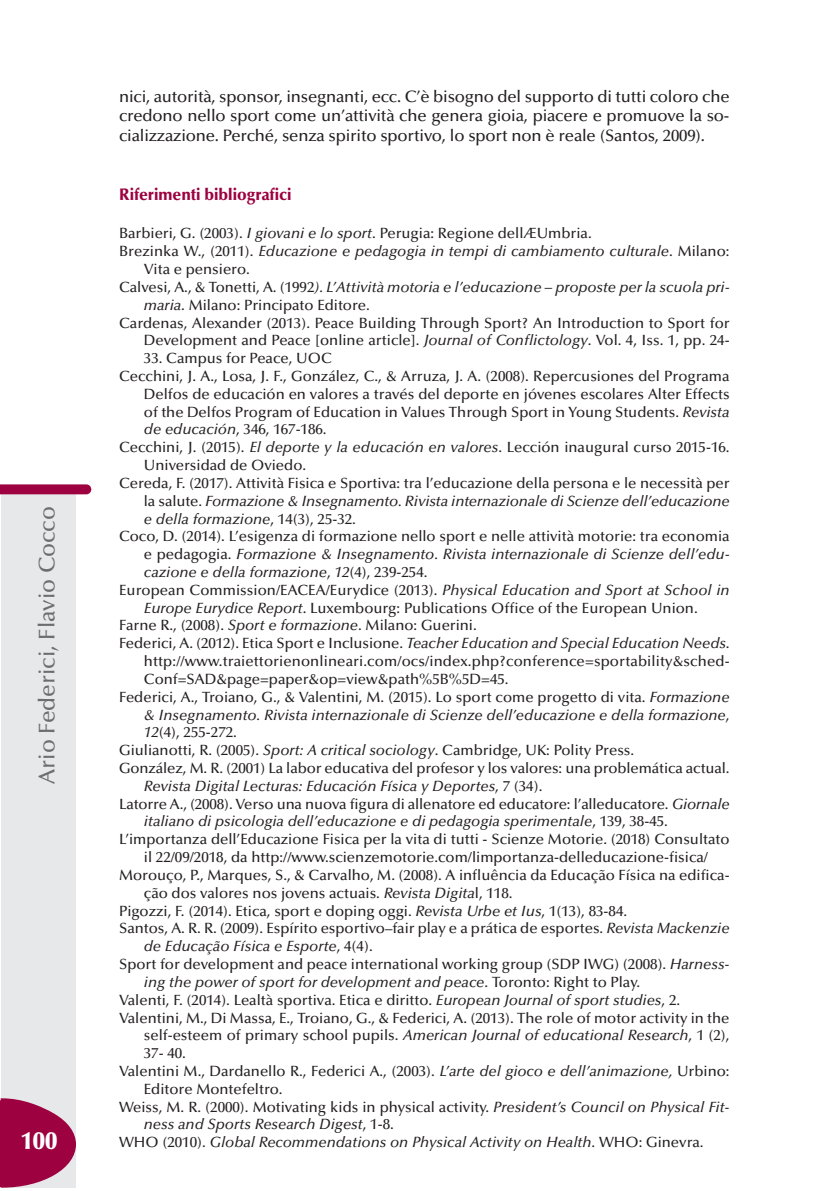
<style>
.page{position:relative;width:819px;height:1191px;background:#fff}
.page>*{position:absolute;margin:0;border:0;box-sizing:border-box;transform-origin:0 0}
.t1{font:900 24.5px "Optima";color:#fff}
.t2{font:500 22.75px "Optima";color:#6c6d70}
.t3{font:500 16.62px/19.6px "Optima";letter-spacing:-.01em;color:#231f20;text-align:justify}
.t4{font:900 16.62px "Optima";color:#9d0140;scale:.95 1}
.t5{font:500 14.88px "Optima";color:#231f20}
.t6{font:italic 500 14.88px "Optima";color:#231f20}
.s1{font-style:italic}
.s2{font-style:normal}
</style>
<div class="page">
<div style="left:2px;top:492px;width:74px;height:695px;background:#e7e8e9"></div>
<svg style="left:0;top:484px;width:91px;height:10px"></svg>
<svg style="left:0;top:1097px;width:76px;height:90px"></svg>
<h2 class="t2" style="left:38px;top:783px;width:279px;rotate:-90deg">Ario Federici, Flavio Cocco</h2>
<h1 class="t1" style="left:21px;top:1131px;width:38px">100</h1>
<p class="t3" style="left:119px;top:88px;width:612px">nici, autorità, sponsor, insegnanti, ecc. C’è bisogno del supporto di tutti coloro che credono nello sport come un’attività che genera gioia, piacere e promuove la so&shy;cializzazione. Perché, senza spirito sportivo, lo sport non è reale (Santos, 2009).</p>
<p class="t4" style="left:119px;top:188px;width:183px">Riferimenti bibliografici</p>
<p class="t5" style="left:119px;top:228px;width:474px">Barbieri, G. (2003). <span class="s1">I giovani e lo sport</span>. Perugia: Regione dellÆUmbria.</p>
<p class="t6" style="left:119px;top:245px;width:612px"><span class="s2">Brezinka W., (2011).</span> Educazione e pedagogia in tempi di cambiamento culturale<span class="s2">. Milano:</span></p>
<p class="t5" style="left:144px;top:263px;width:107px">Vita e pensiero.</p>
<p class="t6" style="left:119px;top:281px;width:612px"><span class="s2">Calvesi, A., &amp; Tonetti, A. (1992</span>). L’Attività motoria e l’educazione – proposte per la scuola pri-</p>
<p class="t5" style="left:144px;top:299px;width:227px"><span class="s1">maria</span>. Milano: Principato Editore.</p>
<p class="t5" style="left:119px;top:317px;width:612px">Cardenas, Alexander (2013). Peace Building Through Sport? An Introduction to Sport for</p>
<p class="t5" style="left:144px;top:334px;width:587px">Development and Peace [online article]. <span class="s1">Journal of Conflictology</span>. Vol. 4, Iss. 1, pp. 24-</p>
<p class="t5" style="left:144px;top:352px;width:189px">33. Campus for Peace, UOC</p>
<p class="t5" style="left:119px;top:370px;width:612px">Cecchini, J. A., Losa, J. F., González, C., &amp; Arruza, J. A. (2008). Repercusiones del Programa</p>
<p class="t5" style="left:144px;top:388px;width:587px">Delfos de educación en valores a través del deporte en jóvenes escolares Alter Effects</p>
<p class="t5" style="left:144px;top:406px;width:587px">of the Delfos Program of Education in Values Through Sport in Young Students. <span class="s1">Revista</span></p>
<p class="t5" style="left:144px;top:423px;width:184px"><span class="s1">de educación</span>, 346, 167-186.</p>
<p class="t5" style="left:119px;top:441px;width:612px">Cecchini, J. (2015). <span class="s1">El deporte y la educación en valores</span>. Lección inaugural curso 2015-16.</p>
<p class="t5" style="left:144px;top:459px;width:164px">Universidad de Oviedo.</p>
<p class="t5" style="left:119px;top:477px;width:612px">Cereda, F. (2017). Attività Fisica e Sportiva: tra l’educazione della persona e le necessità per</p>
<p class="t6" style="left:144px;top:495px;width:587px"><span class="s2">la salute.</span> Formazione &amp; Insegnamento. Rivista internazionale di Scienze dell’educazione</p>
<p class="t6" style="left:144px;top:513px;width:213px">e della formazione<span class="s2">, 14(3), 25-32.</span></p>
<p class="t5" style="left:119px;top:530px;width:612px">Coco, D. (2014). L’esigenza di formazione nello sport e nelle attività motorie: tra economia</p>
<p class="t6" style="left:144px;top:548px;width:587px"><span class="s2">e pedagogia.</span> Formazione &amp; Insegnamento. Rivista internazionale di Scienze dell’edu-</p>
<p class="t6" style="left:144px;top:566px;width:285px">cazione e della formazione<span class="s2">,</span> 12<span class="s2">(4), 239-254.</span></p>
<p class="t5" style="left:119px;top:584px;width:612px">European Commission/EACEA/Eurydice (2013). <span class="s1">Physical Education and Sport at School in</span></p>
<p class="t5" style="left:144px;top:602px;width:555px"><span class="s1">Europe Eurydice Report</span>. Luxembourg: Publications Office of the European Union.</p>
<p class="t5" style="left:119px;top:619px;width:359px">Farne R., (2008). <span class="s1">Sport e formazione</span>. Milano: Guerini.</p>
<p class="t5" style="left:119px;top:637px;width:612px">Federici, A. (2012). Etica Sport e Inclusione. <span class="s1">Teacher Education and Special Education Needs</span>.</p>
<p class="t5" style="left:144px;top:655px;width:587px">http://www.traiettorienonlineari.com/ocs/index.php?conference=sportability&amp;sched-</p>
<p class="t5" style="left:144px;top:673px;width:366px">Conf=SAD&amp;page=paper&amp;op=view&amp;path%5B%5D=45.</p>
<p class="t5" style="left:119px;top:691px;width:612px">Federici, A., Troiano, G., &amp; Valentini, M. (2015). Lo sport come progetto di vita. <span class="s1">Formazione</span></p>
<p class="t6" style="left:144px;top:708px;width:587px">&amp; Insegnamento. Rivista internazionale di Scienze dell’educazione e della formazione<span class="s2">,</span></p>
<p class="t5" style="left:144px;top:726px;width:94px"><span class="s1">12</span>(4), 255-272.</p>
<p class="t5" style="left:119px;top:744px;width:516px">Giulianotti, R. (2005). <span class="s1">Sport: A critical sociology</span>. Cambridge, UK: Polity Press.</p>
<p class="t5" style="left:119px;top:762px;width:612px">González, M. R. (2001) La labor educativa del profesor y los valores: una problemática actual.</p>
<p class="t6" style="left:144px;top:780px;width:400px">Revista Digital Lecturas: Educación Física y Deportes<span class="s2">, 7 (34).</span></p>
<p class="t5" style="left:119px;top:798px;width:612px">Latorre A., (2008). Verso una nuova figura di allenatore ed educatore: l’alleducatore. <span class="s1">Giornale</span></p>
<p class="t6" style="left:144px;top:815px;width:525px">italiano di psicologia dell’educazione e di pedagogia sperimentale<span class="s2">, 139, 38-45.</span></p>
<p class="t5" style="left:119px;top:833px;width:612px">L’importanza dell’Educazione Fisica per la vita di tutti - Scienze Motorie. (2018) Consultato</p>
<p class="t5" style="left:144px;top:851px;width:565px">il 22/09/2018, da http://www.scienzemotorie.com/limportanza-delleducazione-fisica/</p>
<p class="t5" style="left:119px;top:869px;width:612px">Morouço, P., Marques, S., &amp; Carvalho, M. (2008). A influência da Educação Física na edifica-</p>
<p class="t5" style="left:144px;top:887px;width:370px">ção dos valores nos jovens actuais. <span class="s1">Revista Digita</span>l, 118.</p>
<p class="t5" style="left:119px;top:904px;width:509px">Pigozzi, F. (2014). Etica, sport e doping oggi. <span class="s1">Revista Urbe et Ius</span>, 1(13), 83-84.</p>
<p class="t5" style="left:119px;top:922px;width:612px">Santos, A. R. R. (2009). Espírito esportivo–fair play e a prática de esportes. <span class="s1">Revista Mackenzie</span></p>
<p class="t6" style="left:144px;top:940px;width:230px">de Educação Física e Esporte<span class="s2">, 4(4).</span></p>
<p class="t5" style="left:119px;top:958px;width:612px">Sport for development and peace international working group (SDP IWG) (2008). <span class="s1">Harness-</span></p>
<p class="t6" style="left:144px;top:976px;width:497px">ing the power of sport for development and peace<span class="s2">. Toronto: Right to Play.</span></p>
<p class="t5" style="left:119px;top:993px;width:562px">Valenti, F. (2014). Lealtà sportiva. Etica e diritto. <span class="s1">European Journal of sport studies</span>, 2.</p>
<p class="t5" style="left:119px;top:1011px;width:612px">Valentini, M., Di Massa, E., Troiano, G., &amp; Federici, A. (2013). The role of motor activity in the</p>
<p class="t5" style="left:144px;top:1029px;width:587px">self-esteem of primary school pupils. <span class="s1">American Journal of educational Research</span>, 1 (2),</p>
<p class="t5" style="left:144px;top:1047px;width:44px">37- 40.</p>
<p class="t5" style="left:119px;top:1065px;width:612px">Valentini M., Dardanello R., Federici A., (2003). <span class="s1">L’arte del gioco e dell’animazione,</span> Urbino:</p>
<p class="t5" style="left:144px;top:1083px;width:140px">Editore Montefeltro.</p>
<p class="t5" style="left:119px;top:1100px;width:612px">Weiss, M. R. (2000). Motivating kids in physical activity. <span class="s1">President’s Council on Physical Fit-</span></p>
<p class="t6" style="left:144px;top:1118px;width:251px">ness and Sports Research Digest<span class="s2">, 1-8.</span></p>
<p class="t6" style="left:119px;top:1136px;width:586px"><span class="s2">WHO (2010).</span> Global Recommendations on Physical Activity on Health<span class="s2">. WHO: Ginevra.</span></p>
</div>
